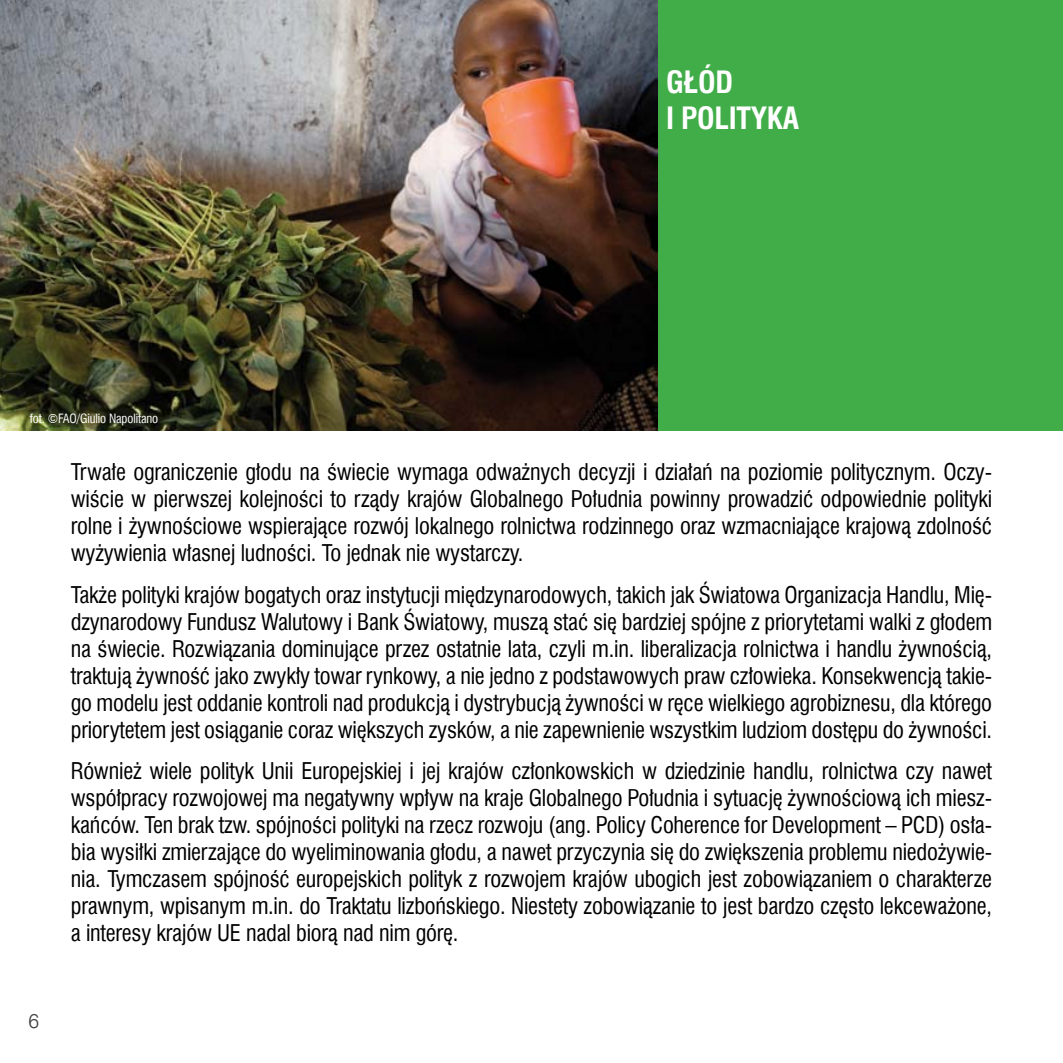
<style>
.page{position:relative;width:1063px;height:1063px;background:#fff}
.page>*{position:absolute;margin:0;border:0;box-sizing:border-box;transform-origin:0 0}
.t1{font:700 30px/36px "Swis 721 Cn EU";letter-spacing:-.01em;color:#fff}
.t2{font:22.5px/27px "Swis 721 Cn EU";letter-spacing:-.01em;color:#000;text-align:justify}
.t3{font:20px "Swis 721 Lt EU";color:#414042}
.t4{font:12.5px "Swis 721 Cn EU";letter-spacing:-.01em;color:#fff}
</style>
<div class="page">
<div style="left:0;top:0;width:1063px;height:431px;background:#41ad49"></div>
<img style="left:0;top:0;width:657px;height:431px">
<p class="t4" style="left:30px;top:410px;width:130px">fot. ©FAO/Giulio Napolitano</p>
<h1 class="t1" style="left:666px;top:66px;width:135px">GŁÓD<br>I POLITYKA</h1>
<p class="t3" style="left:28px;top:1009px;width:12px">6</p>
<p class="t2" style="left:71px;top:459px;width:923px">Trwałe ograniczenie głodu na świecie wymaga odważnych decyzji i działań na poziomie politycznym. Oczy&shy;wiście w pierwszej kolejności to rządy krajów Globalnego Południa powinny prowadzić odpowiednie polityki rolne i żywnościowe wspierające rozwój lokalnego rolnictwa rodzinnego oraz wzmacniające krajową zdolność wyżywienia własnej ludności. To jednak nie wystarczy.</p>
<p class="t2" style="left:71px;top:581px;width:923px">Także polityki krajów bogatych oraz instytucji międzynarodowych, takich jak Światowa Organizacja Handlu, Mię&shy;dzynarodowy Fundusz Walutowy i Bank Światowy, muszą stać się bardziej spójne z priorytetami walki z głodem na świecie. Rozwiązania dominujące przez ostatnie lata, czyli m.in. liberalizacja rolnictwa i handlu żywnością, traktują żywność jako zwykły towar rynkowy, a nie jedno z podstawowych praw człowieka. Konsekwencją takie&shy;go modelu jest oddanie kontroli nad produkcją i dystrybucją żywności w ręce wielkiego agrobiznesu, dla którego priorytetem jest osiąganie coraz większych zysków, a nie zapewnienie wszystkim ludziom dostępu do żywności.</p>
<p class="t2" style="left:71px;top:757px;width:923px">Również wiele polityk Unii Europejskiej i jej krajów członkowskich w dziedzinie handlu, rolnictwa czy nawet współpracy rozwojowej ma negatywny wpływ na kraje Globalnego Południa i sytuację żywnościową ich miesz&shy;kańców. Ten brak tzw. spójności polityki na rzecz rozwoju (ang. Policy Coherence for Development – PCD) osła&shy;bia wysiłki zmierzające do wyeliminowania głodu, a nawet przyczynia się do zwiększenia problemu niedożywie&shy;nia. Tymczasem spójność europejskich polityk z rozwojem krajów ubogich jest zobowiązaniem o charakterze prawnym, wpisanym m.in. do Traktatu lizbońskiego. Niestety zobowiązanie to jest bardzo często lekceważone, a interesy krajów UE nadal biorą nad nim górę.</p>
</div>
